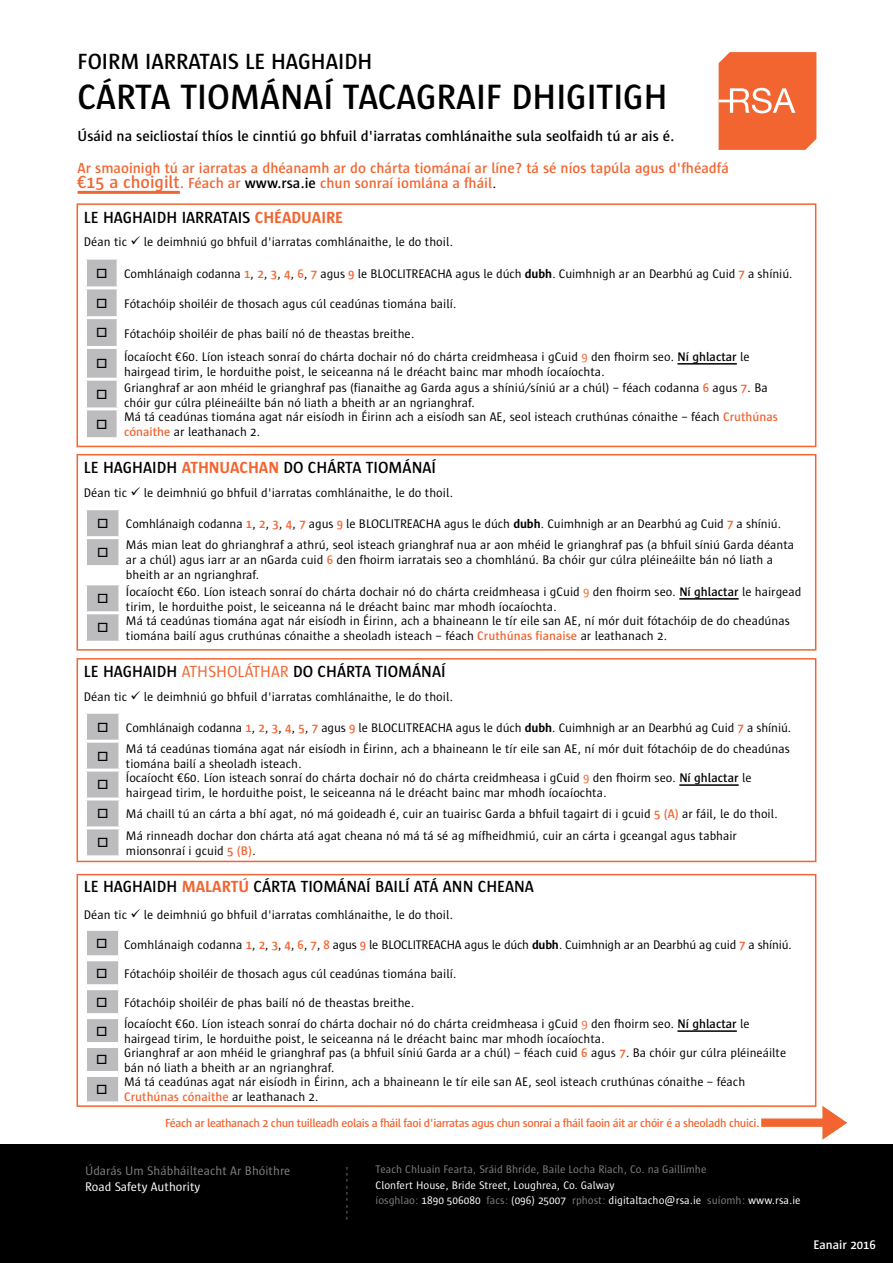
<style>
.page{position:relative;width:893px;height:1263px;background:#fff}
.page>*{position:absolute;margin:0;border:0;box-sizing:border-box;transform-origin:0 0}
.t1{font:600 36px "Sun";color:#000}
.t2{font:600 22.5px "Sun";color:#000}
.t3{font:600 16.5px "Sun";color:#000}
.t4{font:600 15px/15px "Sun";color:#f26531}
.t5{font:600 15px "Sun";color:#000}
.t6{font:12.75px/15px "Sun";color:#000}
.t7{font:12.75px "Sun";letter-spacing:-.02em;color:#000}
.t8{font:12.75px "Sun";color:#807f83}
.t9{font:12.75px "Sun";color:#fff}
.t10{font:600 12.75px "Sun";color:#fff}
.t11{font:600 12px "Sun";letter-spacing:-.03em;color:#f26531}
.t12{font:11.25px/15.5px "Sun";color:#fff}
.t13{font:11.25px "Sun";color:#807f83}
.s1{font-size:18px}
.s2{color:#000}
.s3{font-weight:400;color:#000}
.s4{font-weight:700;color:#f26531}
.s5{font-weight:600;color:#f26531}
.s6{font-weight:700}
.s7{color:#f26531}
.s8{font-weight:600}
.s9{font-weight:400;color:#f26531}
.s10{color:#807f83}
</style>
<div class="page">
<div style="left:0;top:1144px;width:893px;height:119px;background:#000"></div>
<div style="left:77px;top:454px;width:739px;height:197px;border:2px solid #f26531"></div>
<div style="left:77px;top:203px;width:739px;height:244px;border:2px solid #f26531"></div>
<svg style="left:719px;top:52px;width:97px;height:98px;background:#f37141"></svg>
<svg style="left:822px;top:1105px;width:26px;height:35px"></svg>
<div style="left:761px;top:1118px;width:64px;height:9px;background:#f26531;border:2px solid #f26531"></div>
<div style="left:77px;top:658px;width:739px;height:204px;border:2px solid #f26531"></div>
<hr style="left:78px;top:191px;width:102px;height:3px;background:#f26531">
<hr style="left:677px;top:363px;width:60px;height:2px;background:#000">
<hr style="left:679px;top:598px;width:60px;height:2px;background:#000">
<hr style="left:679px;top:784px;width:60px;height:2px;background:#000">
<hr style="left:677px;top:1030px;width:60px;height:2px;background:#000">
<div style="left:77px;top:874px;width:739px;height:233px;border:2px solid #f26531"></div>
<svg style="left:86px;top:259px;width:32px;height:179px;background:#c6c5c8"></svg>
<svg style="left:86px;top:510px;width:34px;height:131px"></svg>
<svg style="left:86px;top:713px;width:34px;height:143px;background:#c6c5c8"></svg>
<svg style="left:86px;top:931px;width:32px;height:171px"></svg>
<h2 class="t2" style="left:78px;top:49px;width:296px">FOIRM IARRATAIS LE HAGHAIDH</h2>
<h1 class="t1" style="left:78px;top:77px;width:591px">CÁRTA TIOMÁNAÍ TACAGRAIF DHIGITIGH</h1>
<p class="t5" style="left:78px;top:128px;width:598px">Úsáid na seicliostaí thíos le cinntiú go bhfuil d'iarratas comhlánaithe sula seolfaidh tú ar ais é.</p>
<p class="t4" style="left:78px;top:160px;width:653px">Ar smaoinigh tú ar iarratas a dhéanamh ar do chárta tiománaí ar líne? tá sé níos tapúla agus d'fhéadfá <span class="s1">€15 a choigilt</span>. Féach ar <span class="s2">www.rsa.ie</span> chun sonraí iomlána a fháil<span class="s3">.</span></p>
<p class="t3" style="left:84px;top:208px;width:260px">LE HAGHAIDH IARRATAIS <span class="s4">CHÉADUAIRE</span></p>
<p class="t6" style="left:84px;top:235px;width:371px">Déan tic ✓ le deimhniú go bhfuil d'iarratas comhlánaithe, le do thoil.</p>
<p class="t6" style="left:96px;top:266px;width:698px">□ Comhlánaigh codanna <span class="s5">1</span>, <span class="s5">2</span>, <span class="s5">3</span>, <span class="s5">4</span>, <span class="s5">6</span>, <span class="s5">7</span> agus <span class="s5">9</span> le BLOCLITREACHA agus le dúch <span class="s6">dubh</span>. Cuimhnigh ar an Dearbhú ag Cuid <span class="s5">7</span> a shíniú.</p>
<p class="t6" style="left:96px;top:296px;width:362px">□ Fótachóip shoiléir de thosach agus cúl ceadúnas tiomána bailí.</p>
<p class="t6" style="left:96px;top:326px;width:320px">□ Fótachóip shoiléir de phas bailí nó de theastas breithe.</p>
<p class="t6" style="left:124px;top:349px;width:627px">Íocaíocht €60. Líon isteach sonraí do chárta dochair nó do chárta creidmheasa i gCuid <span class="s7">9</span> den fhoirm seo. <span class="s8">Ní ghlactar</span> le hairgead tirim, le horduithe poist, le seiceanna ná le dréacht bainc mar mhodh íocaíochta.</p>
<p class="t6" style="left:124px;top:380px;width:645px">Grianghraf ar aon mhéid le grianghraf pas (fianaithe ag Garda agus a shíniú/síniú ar a chúl) – féach codanna <span class="s5">6</span> agus <span class="s5">7</span>. Ba chóir gur cúlra pléineáilte bán nó liath a bheith ar an ngrianghraf.</p>
<p class="t6" style="left:124px;top:410px;width:655px">Má tá ceadúnas tiomána agat nár eisíodh in Éirinn ach a eisíodh san AE, seol isteach cruthúnas cónaithe – féach <span class="s5">Cruthúnas cónaithe</span> ar leathanach 2.</p>
<p class="t3" style="left:84px;top:459px;width:354px">LE HAGHAIDH <span class="s4">ATHNUACHAN</span> DO CHÁRTA TIOMÁNAÍ</p>
<p class="t6" style="left:84px;top:485px;width:371px">Déan tic ✓ le deimhniú go bhfuil d'iarratas comhlánaithe, le do thoil.</p>
<p class="t6" style="left:97px;top:516px;width:685px">□ Comhlánaigh codanna <span class="s5">1</span>, <span class="s5">2</span>, <span class="s5">3</span>, <span class="s5">4</span>, <span class="s5">7</span> agus <span class="s5">9</span> le BLOCLITREACHA agus le dúch <span class="s6">dubh</span>. Cuimhnigh ar an Dearbhú ag Cuid <span class="s5">7</span> a shíniú.</p>
<p class="t6" style="left:126px;top:537px;width:670px">Más mian leat do ghrianghraf a athrú, seol isteach grianghraf nua ar aon mhéid le grianghraf pas (a bhfuil síniú Garda déanta ar a chúl) agus iarr ar an nGarda cuid <span class="s5">6</span> den fhoirm iarratais seo a chomhlánú. Ba chóir gur cúlra pléineáilte bán nó liath a bheith ar an ngrianghraf.</p>
<p class="t6" style="left:126px;top:584px;width:677px">Íocaíocht €60. Líon isteach sonraí do chárta dochair nó do chárta creidmheasa i gCuid <span class="s7">9</span> den fhoirm seo. <span class="s8">Ní ghlactar</span> le hairgead tirim, le horduithe poist, le seiceanna ná le dréacht bainc mar mhodh íocaíochta.</p>
<p class="t6" style="left:126px;top:613px;width:665px">Má tá ceadúnas tiomána agat nár eisíodh in Éirinn, ach a bhaineann le tír eile san AE, ní mór duit fótachóip de do cheadúnas tiomána bailí agus cruthúnas cónaithe a sheoladh isteach – féach <span class="s5">Cruthúnas fianaise</span> ar leathanach 2.</p>
<p class="t3" style="left:84px;top:662px;width:363px">LE HAGHAIDH <span class="s9">ATHSHOLÁTHAR</span> DO CHÁRTA TIOMÁNAÍ</p>
<p class="t6" style="left:84px;top:689px;width:371px">Déan tic ✓ le deimhniú go bhfuil d'iarratas comhlánaithe, le do thoil.</p>
<p class="t6" style="left:97px;top:720px;width:696px">□ Comhlánaigh codanna <span class="s5">1</span>, <span class="s5">2</span>, <span class="s5">3</span>, <span class="s5">4</span>, <span class="s5">5</span>, <span class="s5">7</span> agus <span class="s5">9</span> le BLOCLITREACHA agus le dúch <span class="s6">dubh</span>. Cuimhnigh ar an Dearbhú ag Cuid <span class="s5">7</span> a shíniú.</p>
<p class="t6" style="left:126px;top:741px;width:665px">Má tá ceadúnas tiomána agat nár eisíodh in Éirinn, ach a bhaineann le tír eile san AE, ní mór duit fótachóip de do cheadúnas tiomána bailí a sheoladh isteach.</p>
<p class="t6" style="left:126px;top:770px;width:627px">Íocaíocht €60. Líon isteach sonraí do chárta dochair nó do chárta creidmheasa i gCuid <span class="s7">9</span> den fhoirm seo. <span class="s8">Ní ghlactar</span> le hairgead tirim, le horduithe poist, le seiceanna ná le dréacht bainc mar mhodh íocaíochta.</p>
<p class="t6" style="left:97px;top:807px;width:682px">□ Má chaill tú an cárta a bhí agat, nó má goideadh é, cuir an tuairisc Garda a bhfuil tagairt di i gcuid <span class="s5">5 (A)</span> ar fáil, le do thoil.</p>
<p class="t6" style="left:126px;top:828px;width:613px">Má rinneadh dochar don chárta atá agat cheana nó má tá sé ag mífheidhmiú, cuir an cárta i gceangal agus tabhair mionsonraí i gcuid <span class="s5">5 (B)</span>.</p>
<p class="t3" style="left:84px;top:877px;width:451px">LE HAGHAIDH <span class="s4">MALARTÚ</span> CÁRTA TIOMÁNAÍ BAILÍ ATÁ ANN CHEANA</p>
<p class="t6" style="left:84px;top:908px;width:371px">Déan tic ✓ le deimhniú go bhfuil d'iarratas comhlánaithe, le do thoil.</p>
<p class="t7" style="left:96px;top:938px;width:697px">□ Comhlánaigh codanna <span class="s5">1</span>, <span class="s5">2</span>, <span class="s5">3</span>, <span class="s5">4</span>, <span class="s5">6</span>, <span class="s5">7</span>, <span class="s5">8</span> agus <span class="s5">9</span> le BLOCLITREACHA agus le dúch <span class="s6">dubh</span>. Cuimhnigh ar an Dearbhú ag cuid <span class="s5">7</span> a shíniú.</p>
<p class="t6" style="left:96px;top:966px;width:362px">□ Fótachóip shoiléir de thosach agus cúl ceadúnas tiomána bailí.</p>
<p class="t6" style="left:96px;top:995px;width:320px">□ Fótachóip shoiléir de phas bailí nó de theastas breithe.</p>
<p class="t6" style="left:124px;top:1016px;width:627px">Íocaíocht €60. Líon isteach sonraí do chárta dochair nó do chárta creidmheasa i gCuid <span class="s7">9</span> den fhoirm seo. <span class="s8">Ní ghlactar</span> le hairgead tirim, le horduithe poist, le seiceanna ná le dréacht bainc mar mhodh íocaíochta.</p>
<p class="t6" style="left:124px;top:1045px;width:664px">Grianghraf ar aon mhéid le grianghraf pas (a bhfuil síniú Garda ar a chúl) – féach cuid <span class="s5">6</span> agus <span class="s5">7</span>. Ba chóir gur cúlra pléineáilte bán nó liath a bheith ar an ngrianghraf.</p>
<p class="t6" style="left:124px;top:1074px;width:623px">Má tá ceadúnas agat nár eisíodh in Éirinn, ach a bhaineann le tír eile san AE, seol isteach cruthúnas cónaithe – féach<br><span class="s5">Cruthúnas cónaithe</span> ar leathanach 2.</p>
<p class="t11" style="left:165px;top:1116px;width:596px">Féach ar leathanach 2 chun tuilleadh eolais a fháil faoi d'iarratas agus chun sonraí a fháil faoin áit ar chóir é a sheoladh chuici.</p>
<p class="t8" style="left:85px;top:1163px;width:207px">Údarás Um Shábháilteacht Ar Bhóithre</p>
<p class="t9" style="left:85px;top:1180px;width:117px">Road Safety Authority</p>
<p class="t8" style="left:340px;top:1220px;width:55px;rotate:-90deg">- - - - - - - - -</p>
<p class="t13" style="left:376px;top:1163px;width:332px">Teach Chluain Fearta, Sráid Bhríde, Baile Locha Riach, Co. na Gaillimhe</p>
<p class="t12" style="left:376px;top:1177px;width:426px">Clonfert House, Bride Street, Loughrea, Co. Galway<br><span class="s10">íosghlao:</span> 1890 506080 <span class="s10">facs:</span> (096) 25007 <span class="s10">rphost:</span> digitaltacho@rsa.ie <span class="s10">suíomh:</span> www.rsa.ie</p>
<p class="t10" style="left:813px;top:1238px;width:64px">Eanair 2016</p>
</div>
